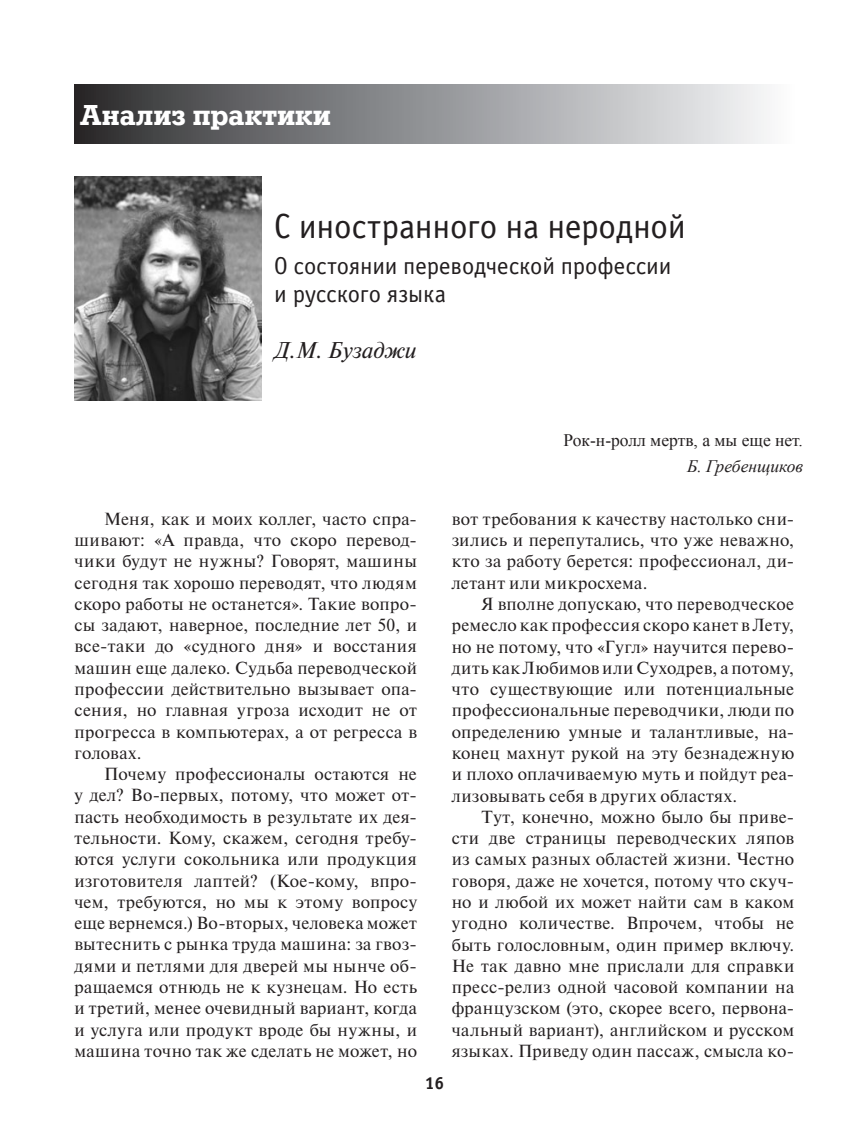
<style>
.page{position:relative;width:844px;height:1141px;background:#fff}
.page>*{position:absolute;margin:0;border:0;box-sizing:border-box;transform-origin:0 0}
.t1{font:35px "Officina Sans MACC";letter-spacing:-.01em;color:#231f20}
.t2{font:700 28px "Rodeo";letter-spacing:.015em;color:#fff}
.t3{font:24.5px/28px "Officina Sans MACC";letter-spacing:-.01em;color:#231f20}
.t4{font:italic 22.75px "Newton MACC";color:#231f20}
.t5{font:17.5px/21.3px "Newton MACC";letter-spacing:.02em;color:#231f20;text-align:justify}
.t6{font:17.5px "Times New Roman";color:#231f20}
.t7{font:italic 17.5px "Times New Roman";color:#231f20}
.t8{font:700 17.5px "Officina Sans MACC";color:#231f20}
</style>
<div class="page">
<img style="left:74px;top:177px;width:187px;height:224px">
<div style="left:74px;top:84px;width:720px;height:60px;background:linear-gradient(to right,#2e2e30,#fbfcfe)"></div>
<h2 class="t2" style="left:79px;top:98px;width:253px">Анализ практики</h2>
<h1 class="t1" style="left:274px;top:207px;width:413px">С иностранного на неродной</h1>
<h3 class="t3" style="left:274px;top:252px;width:398px">О состоянии переводческой профессии и русского языка</h3>
<h3 class="t4" style="left:274px;top:338px;width:144px">Д.М. Бузаджи</h3>
<p class="t6" style="left:563px;top:429px;width:241px">Рок-н-ролл мертв, а мы еще нет.</p>
<p class="t7" style="left:686px;top:454px;width:117px">Б. Гребенщиков</p>
<p class="t5" style="left:74px;top:508px;width:344px;text-indent:30px">Меня, как и моих коллег, часто спра&shy;шивают: «А правда, что скоро перевод&shy;чики будут не нужны? Говорят, машины сегодня так хорошо переводят, что людям скоро работы не останется». Такие вопро&shy;сы задают, наверное, последние лет 50, и все-таки до «судного дня» и восстания машин еще далеко. Судьба переводческой профессии действительно вызывает опа&shy;сения, но главная угроза исходит не от прогресса в компьютерах, а от регресса в головах.</p>
<p class="t5" style="left:74px;top:764px;width:344px;text-indent:30px">Почему профессионалы остаются не у дел? Во-первых, потому, что может от&shy;пасть необходимость в результате их дея&shy;тельности. Кому, скажем, сегодня требу&shy;ются услуги сокольника или продукция изготовителя лаптей? (Кое-кому, впро&shy;чем, требуются, но мы к этому вопросу еще вернемся.) Во-вторых, человека может вытеснить с рынка труда машина: за гвоз&shy;дями и петлями для дверей мы нынче об&shy;ращаемся отнюдь не к кузнецам. Но есть и третий, менее очевидный вариант, когда и услуга или продукт вроде бы нужны, и машина точно так же сделать не может, но</p>
<p class="t8" style="left:424px;top:1074px;width:21px">16</p>
<p class="t5" style="left:451px;top:508px;width:344px">вот требования к качеству настолько сни&shy;зились и перепутались, что уже неважно, кто за работу берется: профессионал, ди&shy;летант или микросхема.</p>
<p class="t5" style="left:451px;top:593px;width:344px;text-indent:30px">Я вполне допускаю, что переводческое ремесло как профессия скоро канет в Лету, но не потому, что «Гугл» научится перево&shy;дить как Любимов или Суходрев, а потому, что существующие или потенциальные профессиональные переводчики, люди по определению умные и талантливые, на&shy;конец махнут рукой на эту безнадежную и плохо оплачиваемую муть и пойдут реа&shy;лизовывать себя в других областях.</p>
<p class="t5" style="left:451px;top:806px;width:344px;text-indent:30px">Тут, конечно, можно было бы приве&shy;сти две страницы переводческих ляпов из самых разных областей жизни. Честно говоря, даже не хочется, потому что скуч&shy;но и любой их может найти сам в каком угодно количестве. Впрочем, чтобы не быть голословным, один пример включу.<br>Не так давно мне прислали для справки пресс-релиз одной часовой компании на французском (это, скорее всего, первона&shy;чальный вариант), английском и русском языках. Приведу один пассаж, смысла ко-</p>
</div>
